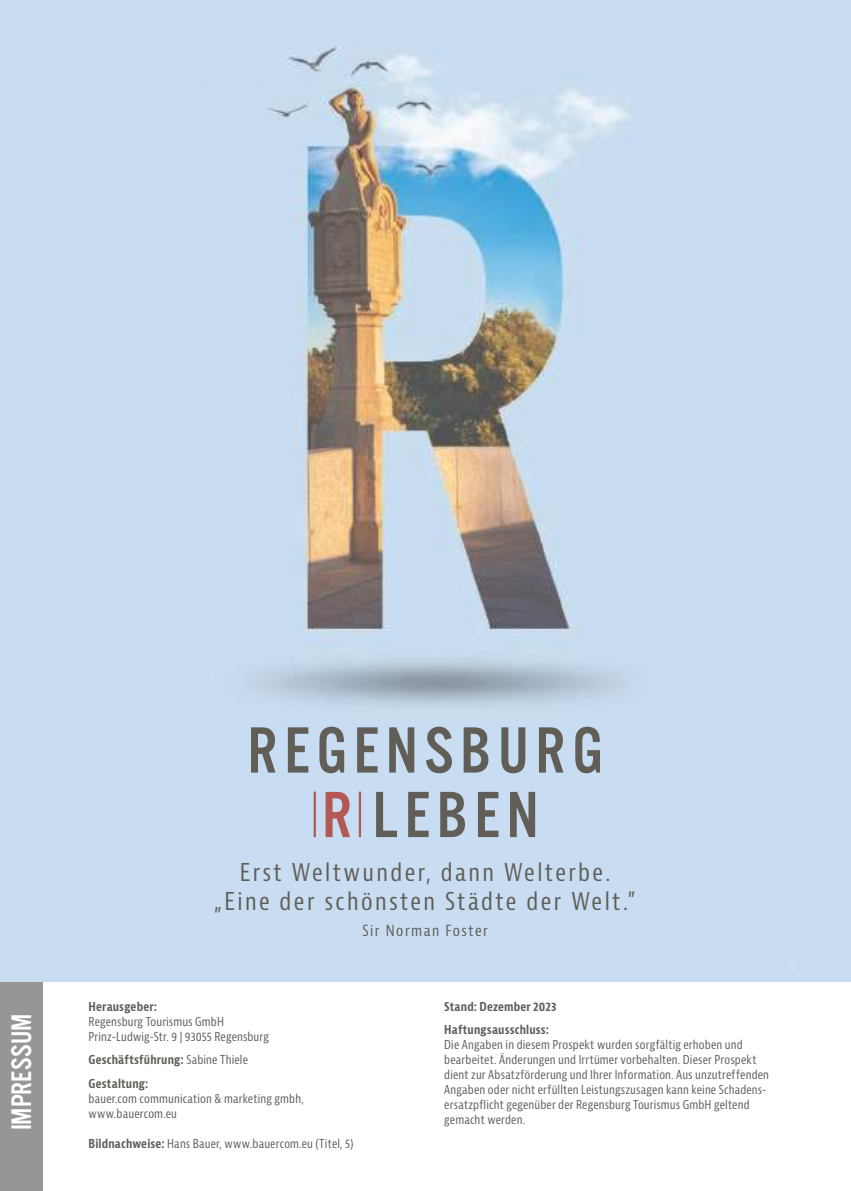
<style>
.page{position:relative;width:851px;height:1191px;background:#fff}
.page>*{position:absolute;margin:0;border:0;box-sizing:border-box;transform-origin:0 0}
.t1{font:67.8px "Alternate Got No 3 D";letter-spacing:.1em;color:#615d57}
.t2{font:29.4px "Alternate Got No 3 D";letter-spacing:.005em;color:#fff}
.t3{font:condensed 24px/28.8px "Bernina Sans";letter-spacing:.1em;color:#615d57;text-align:center}
.t4{font:condensed 15px "Bernina Sans";letter-spacing:.1em;color:#615d57}
.t5{font:condensed 12px/15px "Bernina Sans";letter-spacing:.01em;color:#615d57}
.t6{font:700 condensed 12px/23.5px "Bernina Sans";letter-spacing:.015em;color:#615d57}
.s1{color:#b35855}
.s2{font-weight:400}
.s3{font-weight:700}
</style>
<div class="page">
<div style="left:0;top:982px;width:43px;height:209px;background:#979695"></div>
<img style="left:54px;top:0;width:741px;height:972px">
<hr style="left:359px;top:791px;width:2px;height:46px;background:#b35855">
<hr style="left:313px;top:791px;width:3px;height:46px;background:#b35855">
<h2 class="t2" style="left:6px;top:1130px;width:118px;rotate:-90deg">IMPRESSUM</h2>
<h1 class="t1" style="left:247px;top:714px;width:356px">REGENSBURG</h1>
<h1 class="t1" style="left:322px;top:778px;width:218px"><span class="s1">R</span> LEBEN</h1>
<h3 class="t3" style="left:214px;top:858px;width:423px">Erst Weltwunder, dann Welterbe. „Eine der schönsten Städte der Welt.”</h3>
<p class="t4" style="left:362px;top:921px;width:127px">Sir Norman Foster</p>
<p class="t6" style="left:89px;top:995px;width:70px">Herausgeber:</p>
<p class="t5" style="left:89px;top:1014px;width:182px">Regensburg Tourismus GmbH<br>Prinz-Ludwig-Str. 9 | 93055 Regensburg</p>
<p class="t6" style="left:89px;top:1048px;width:161px">Geschäftsführung: <span class="s2">Sabine Thiele<br></span>Gestaltung:</p>
<p class="t5" style="left:89px;top:1091px;width:216px">bauer.com communication &amp; marketing gmbh, www.bauercom.eu</p>
<p class="t5" style="left:89px;top:1136px;width:266px"><span class="s3">Bildnachweise:</span> Hans Bauer, www.bauercom.eu (Titel, 5)</p>
<p class="t6" style="left:444px;top:995px;width:114px">Stand: Dezember 2023<br>Haftungsausschluss:</p>
<p class="t5" style="left:444px;top:1037px;width:326px">Die Angaben in diesem Prospekt wurden sorgfältig erhoben und bearbeitet. Änderungen und Irrtümer vorbehalten. Dieser Prospekt dient zur Absatzförderung und Ihrer Information. Aus unzutreffenden Angaben oder nicht erfüllten Leistungszusagen kann keine Schadens&shy;ersatzpflicht gegenüber der Regensburg Tourismus GmbH geltend gemacht werden.</p>
</div>
